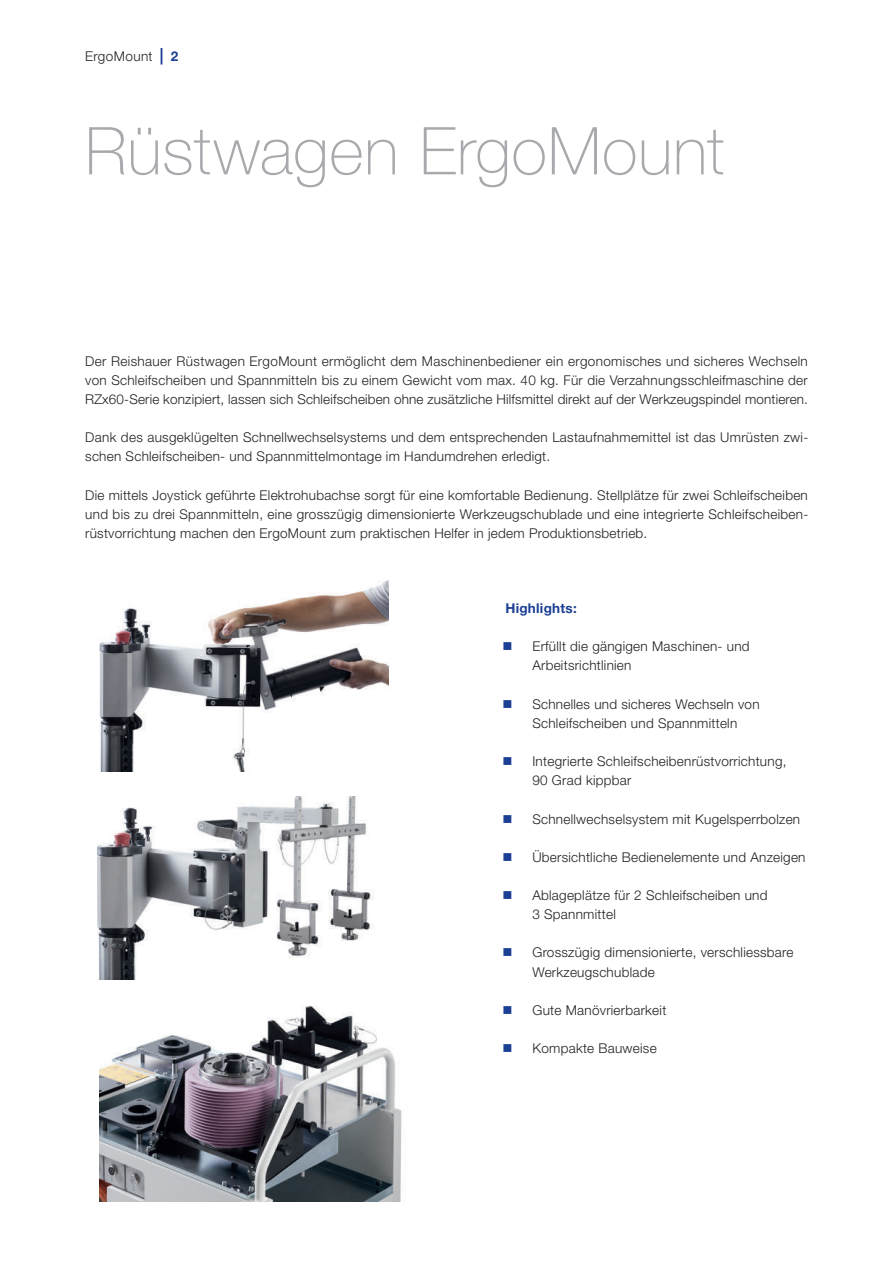
<style>
.page{position:relative;width:893px;height:1263px;background:#fff}
.page>*{position:absolute;margin:0;border:0;box-sizing:border-box;transform-origin:0 0}
.t1{font:100 66px "Helvetica Neue LTW1 G";letter-spacing:.01em;color:#a8a9ad}
.t2{font:300 13.5px/19.2px "Helvetica Neue LT Std";letter-spacing:.02em;color:#231f20}
.t3{font:700 13.5px "Helvetica Neue LT Std";letter-spacing:.02em;color:#1b3f94}
.s1{font-weight:700;font-size:16.5px;color:#1b3f94}
.s2{font-weight:700;color:#1b3f94}
</style>
<div class="page">
<img style="left:100px;top:1005px;width:302px;height:196px">
<img style="left:99px;top:580px;width:289px;height:191px">
<div style="left:305px;top:735px;width:109px;height:45px;background:#fff"></div>
<img style="left:98px;top:797px;width:276px;height:182px">
<div style="left:313px;top:952px;width:109px;height:45px;background:#fff"></div>
<p class="t2" style="left:85px;top:46px;width:95px">ErgoMount <span class="s1">|</span> <span class="s2">2</span></p>
<h1 class="t1" style="left:85px;top:112px;width:641px">Rüstwagen ErgoMount</h1>
<p class="t2" style="left:85px;top:351px;width:724px;text-align:justify">Der Reishauer Rüstwagen ErgoMount ermöglicht dem Maschinenbediener ein ergonomisches und sicheres Wechseln von Schleifscheiben und Spannmitteln bis zu einem Gewicht vom max. 40 kg. Für die Verzahnungsschleifmaschine der RZx60-Serie konzipiert, lassen sich Schleifscheiben ohne zusätzliche Hilfsmittel direkt auf der Werkzeugspindel montieren.</p>
<p class="t2" style="left:85px;top:428px;width:725px">Dank des ausgeklügelten Schnellwechselsystems und dem entsprechenden Lastaufnahmemittel ist das Umrüsten zwi&shy;schen Schleifscheiben- und Spannmittelmontage im Handumdrehen erledigt.</p>
<p class="t2" style="left:85px;top:485px;width:725px;text-align:justify">Die mittels Joystick geführte Elektrohubachse sorgt für eine komfortable Bedienung. Stellplätze für zwei Schleifscheiben und bis zu drei Spannmitteln, eine grosszügig dimensionierte Werkzeugschublade und eine integrierte Schleifscheiben&shy;rüstvorrichtung machen den ErgoMount zum praktischen Helfer in jedem Produktionsbetrieb.</p>
<p class="t3" style="left:505px;top:600px;width:73px">Highlights:</p>
<p class="t2" style="left:532px;top:637px;width:219px">Erfüllt die gängigen Maschinen- und<br>Arbeitsrichtlinien</p>
<p class="t2" style="left:532px;top:694px;width:229px">Schnelles und sicheres Wechseln von<br>Schleifscheiben und Spannmitteln</p>
<p class="t2" style="left:532px;top:751px;width:256px">Integrierte Schleifscheibenrüstvorrichtung,<br>90 Grad kippbar</p>
<p class="t2" style="left:532px;top:809px;width:269px">Schnellwechselsystem mit Kugelsperrbolzen</p>
<p class="t2" style="left:532px;top:847px;width:275px">Übersichtliche Bedienelemente und Anzeigen</p>
<p class="t2" style="left:532px;top:885px;width:237px">Ablageplätze für 2 Schleifscheiben und<br>3 Spannmittel</p>
<p class="t2" style="left:532px;top:943px;width:263px">Grosszügig dimensionierte, verschliessbare<br>Werkzeugschublade</p>
<p class="t2" style="left:532px;top:1000px;width:135px">Gute Manövrierbarkeit</p>
<p class="t2" style="left:532px;top:1038px;width:126px">Kompakte Bauweise</p>
</div>
